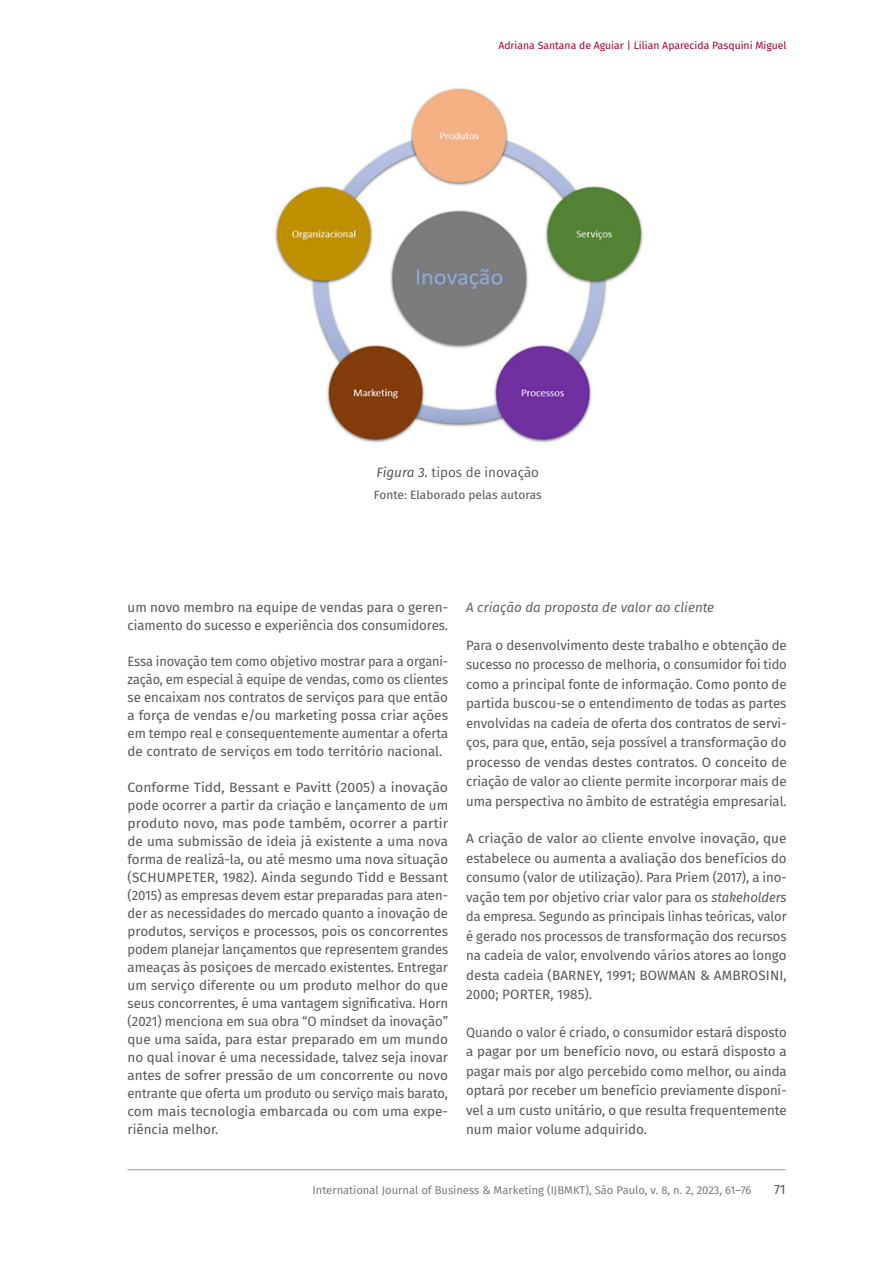
<style>
.page{position:relative;width:893px;height:1263px;background:#fff}
.page>*{position:absolute;margin:0;border:0;box-sizing:border-box;transform-origin:0 0}
.Body_Text_-_Justified{font:13.5px/19.5px "Fira Sans";color:#57585a;text-align:justify}
.Body_Text_-_Justified-2{font:13.5px/18px "Fira Sans";color:#57585a;text-align:justify;scale:1.04 1}
.Body_Text_-_Justified-3{font:13.5px/18px "Fira Sans";color:#57585a;text-align:justify;scale:.96 1}
.Subsubtitulo_numerado{font:italic 13.5px "Fira Sans";color:#57585a}
.Título_da_Figura{font:13.5px "Fira Sans";color:#57585a}
.Fonte_da_figura{font:12px "Fira Sans";color:#57585a}
.t1{font:11.25px "Fira Sans";color:#787a7d}
.t2{font:10.5px "Fira Sans";color:#a90332}
.s1{font-style:italic}
</style>
<div class="page">
<hr style="left:128px;top:1169px;width:658px;height:1px;background:#57585a">
<img style="left:275px;top:88px;width:368px;height:355px">
<p class="t2" style="left:498px;top:38px;width:290px">Adriana Santana de Aguiar | Lilian Aparecida Pasquini Miguel</p>
<p class="Título_da_Figura" style="left:377px;top:462px;width:164px"><span class="s1">Figura 3.</span> tipos de inovação</p>
<p class="Fonte_da_figura" style="left:374px;top:486px;width:169px">Fonte: Elaborado pelas autoras</p>
<p class="Body_Text_-_Justified" style="left:128px;top:598px;width:322px;line-height:18px">um novo membro na equipe de vendas para o geren&shy;ciamento do sucesso e experiência dos consumidores.</p>
<p class="Body_Text_-_Justified-3" style="left:128px;top:652px;width:335px">Essa inovação tem como objetivo mostrar para a organi&shy;zação, em especial à equipe de vendas, como os clientes se encaixam nos contratos de serviços para que então a força de vendas e/ou marketing possa criar ações em tempo real e consequentemente aumentar a oferta de contrato de serviços em todo território nacional.</p>
<p class="Body_Text_-_Justified-2" style="left:128px;top:778px;width:310px">Conforme Tidd, Bessant e Pavitt (2005) a inovação pode ocorrer a partir da criação e lançamento de um produto novo, mas pode também, ocorrer a partir de uma submissão de ideia já existente a uma nova forma de realizá-la, ou até mesmo uma nova situação (SCHUMPETER, 1982). Ainda segundo Tidd e Bessant (2015) as empresas devem estar preparadas para aten&shy;der as necessidades do mercado quanto a inovação de produtos, serviços e processos, pois os concorrentes podem planejar lançamentos que representem grandes ameaças às posiçoes de mercado existentes. Entregar um serviço diferente ou um produto melhor do que seus concorrentes, é uma vantagem significativa. Horn (2021) menciona em sua obra “O mindset da inovação” que uma saída, para estar preparado em um mundo no qual inovar é uma necessidade, talvez seja inovar antes de sofrer pressão de um concorrente ou novo entrante que oferta um produto ou serviço mais barato, com mais tecnologia embarcada ou com uma expe&shy;riência melhor.</p>
<p class="Subsubtitulo_numerado" style="left:466px;top:597px;width:250px">A criação da proposta de valor ao cliente</p>
<p class="Body_Text_-_Justified" style="left:466px;top:635px;width:322px">Para o desenvolvimento deste trabalho e obtenção de sucesso no processo de melhoria, o consumidor foi tido como a principal fonte de informação. Como ponto de partida buscou-se o entendimento de todas as partes envolvidas na cadeia de oferta dos contratos de servi&shy;ços, para que, então, seja possível a transformação do processo de vendas destes contratos. O conceito de criação de valor ao cliente permite incorporar mais de uma perspectiva no âmbito de estratégia empresarial.</p>
<p class="Body_Text_-_Justified" style="left:466px;top:828px;width:322px">A criação de valor ao cliente envolve inovação, que estabelece ou aumenta a avaliação dos benefícios do consumo (valor de utilização). Para Priem (2017), a ino&shy;vação tem por objetivo criar valor para os <span class="s1">stakeholders </span>da empresa. Segundo as principais linhas teóricas, valor é gerado nos processos de transformação dos recursos na cadeia de valor, envolvendo vários atores ao longo desta cadeia (BARNEY, 1991; BOWMAN &amp; AMBROSINI, 2000; PORTER, 1985).</p>
<p class="Body_Text_-_Justified" style="left:466px;top:1022px;width:322px">Quando o valor é criado, o consumidor estará disposto a pagar por um benefício novo, ou estará disposto a pagar mais por algo percebido como melhor, ou ainda optará por receber um benefício previamente disponí&shy;vel a um custo unitário, o que resulta frequentemente num maior volume adquirido.</p>
<p class="t1" style="left:312px;top:1181px;width:440px">International Journal of Business &amp; Marketing (IJBMKT), São Paulo, v. 8, n. 2, 2023, 61–76</p>
<p class="Body_Text_-_Justified" style="left:774px;top:1179px;width:13px">71</p>
</div>
